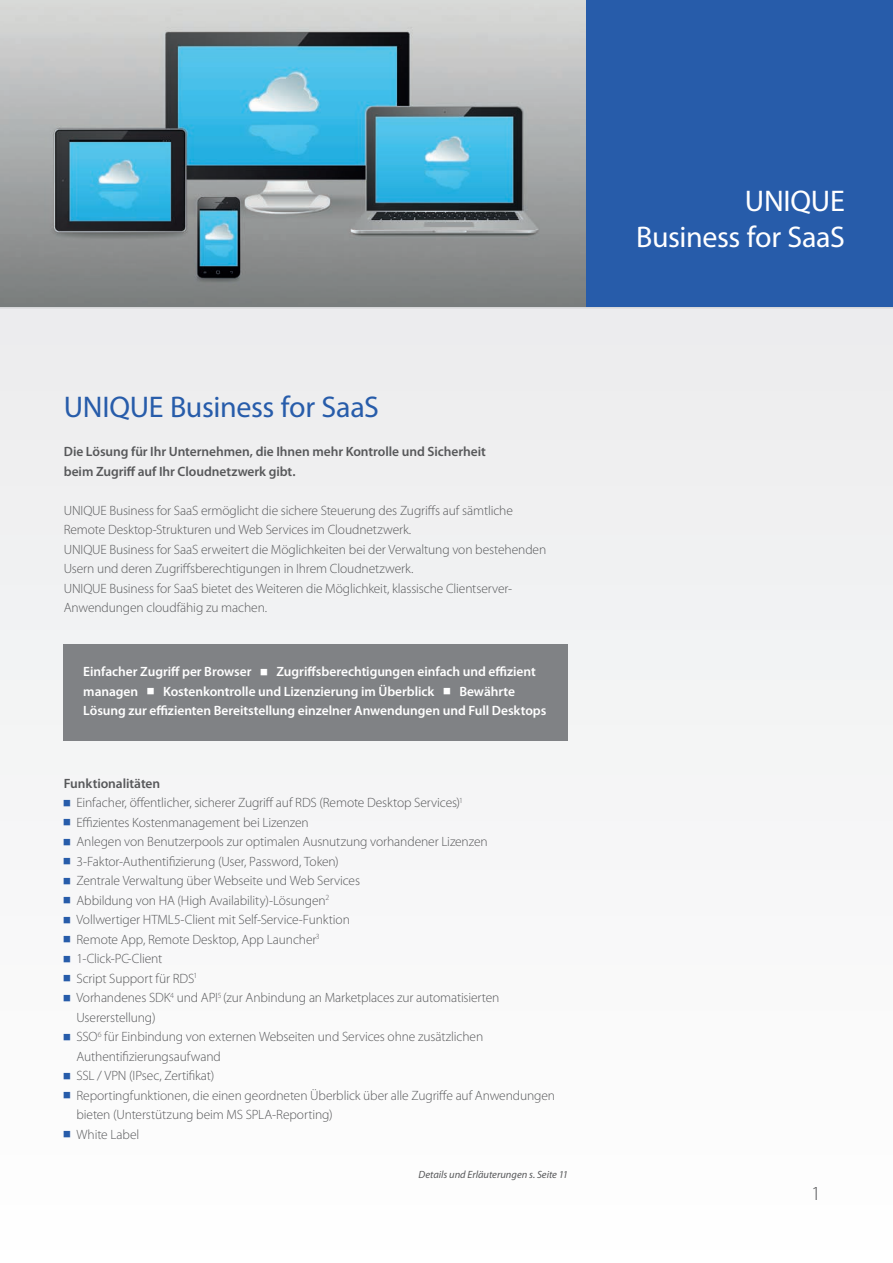
<style>
.page{position:relative;width:893px;height:1263px;background:#fff}
.page>*{position:absolute;margin:0;border:0;box-sizing:border-box;transform-origin:0 0}
.t1{font:30px/36px "Myriad Pro";letter-spacing:-.01em;color:#fff;text-align:right}
.t2{font:30px "Myriad Pro";letter-spacing:-.01em;color:#275caa}
.t3{font:300 19.95px "Myriad Pro";color:#57585a}
.t4{font:300 13.5px/19.5px "Myriad Pro";letter-spacing:-.01em;color:#57585a}
.t5{font:600 13.5px/19.5px "Myriad Pro";letter-spacing:-.005em;color:#fff}
.t6{font:600 13.5px/19.5px "Myriad Pro";letter-spacing:-.005em;color:#57585a}
.t7{font:italic 10.5px "Myriad Pro";color:#57585a}
.s1{font-weight:600}
</style>
<div class="page">
<img style="left:0;top:0;width:586px;height:307px">
<div style="left:586px;top:0;width:307px;height:343px;background:#275caa"></div>
<div style="left:0;top:307px;width:893px;height:468px;background:#f0f0f1"></div>
<div style="left:64px;top:645px;width:504px;height:96px;background:#808285"></div>
<h1 class="t2" style="left:64px;top:389px;width:317px">UNIQUE Business for SaaS</h1>
<p class="t6" style="left:64px;top:442px;width:424px">Die Lösung für Ihr Unternehmen, die Ihnen mehr Kontrolle und Sicherheit beim Zugriff auf Ihr Cloudnetzwerk gibt.</p>
<p class="t4" style="left:64px;top:500px;width:484px">UNIQUE Business for SaaS ermöglicht die sichere Steuerung des Zugriffs auf sämtliche Remote Desktop-Strukturen und Web Services im Cloudnetzwerk.<br>UNIQUE Business for SaaS erweitert die Möglichkeiten bei der Verwaltung von bestehenden Usern und deren Zugriffsberechtigungen in Ihrem Cloudnetzwerk.<br>UNIQUE Business for SaaS bietet des Weiteren die Möglichkeit, klassische Clientserver-Anwendungen cloudfähig zu machen.</p>
<p class="t5" style="left:83px;top:662px;width:170px">Einfacher Zugriff per Browser</p>
<p class="t5" style="left:277px;top:662px;width:261px">Zugriffsberechtigungen einfach und effizient</p>
<p class="t5" style="left:83px;top:681px;width:57px">managen</p>
<p class="t5" style="left:163px;top:681px;width:273px">Kostenkontrolle und Lizenzierung im Überblick</p>
<p class="t5" style="left:83px;top:681px;width:465px;text-indent:376px">Bewährte<br>Lösung zur effizienten Bereitstellung einzelner Anwendungen und Full Desktops</p>
<p class="t4" style="left:77px;top:773px;width:480px;text-indent:-13px"><span class="s1">Funktionalitäten<br></span>Einfacher, öffentlicher, sicherer Zugriff auf RDS (Remote Desktop Services)<sup>1<br></sup>Effizientes Kostenmanagement bei Lizenzen<br>Anlegen von Benutzerpools zur optimalen Ausnutzung vorhandener Lizenzen 3-Faktor-Authentifizierung (User, Password, Token)<br>Zentrale Verwaltung über Webseite und Web Services<br>Abbildung von HA (High Availability)-Lösungen<sup>2<br></sup>Vollwertiger HTML5-Client mit Self-Service-Funktion<br>Remote App, Remote Desktop, App Launcher<sup>3<br></sup>1-Click-PC-Client<br>Script Support für RDS<sup>1<br></sup>Vorhandenes SDK<sup>4</sup> und API<sup>5</sup> (zur Anbindung an Marketplaces zur automatisierten Usererstellung)<br>SSO<sup>6</sup> für Einbindung von externen Webseiten und Services ohne zusätzlichen Authentifizierungsaufwand<br>SSL / VPN (IPsec, Zertifikat)<br>Reportingfunktionen, die einen geordneten Überblick über alle Zugriffe auf Anwendungen bieten (Unterstützung beim MS SPLA-Reporting)<br>White Label</p>
<p class="t7" style="left:419px;top:1168px;width:151px">Details und Erläuterungen s. Seite 11</p>
<h1 class="t1" style="left:636px;top:183px;width:210px">UNIQUE<br>Business for SaaS</h1>
<h2 class="t3" style="left:811px;top:1181px;width:11px">1</h2>
</div>
